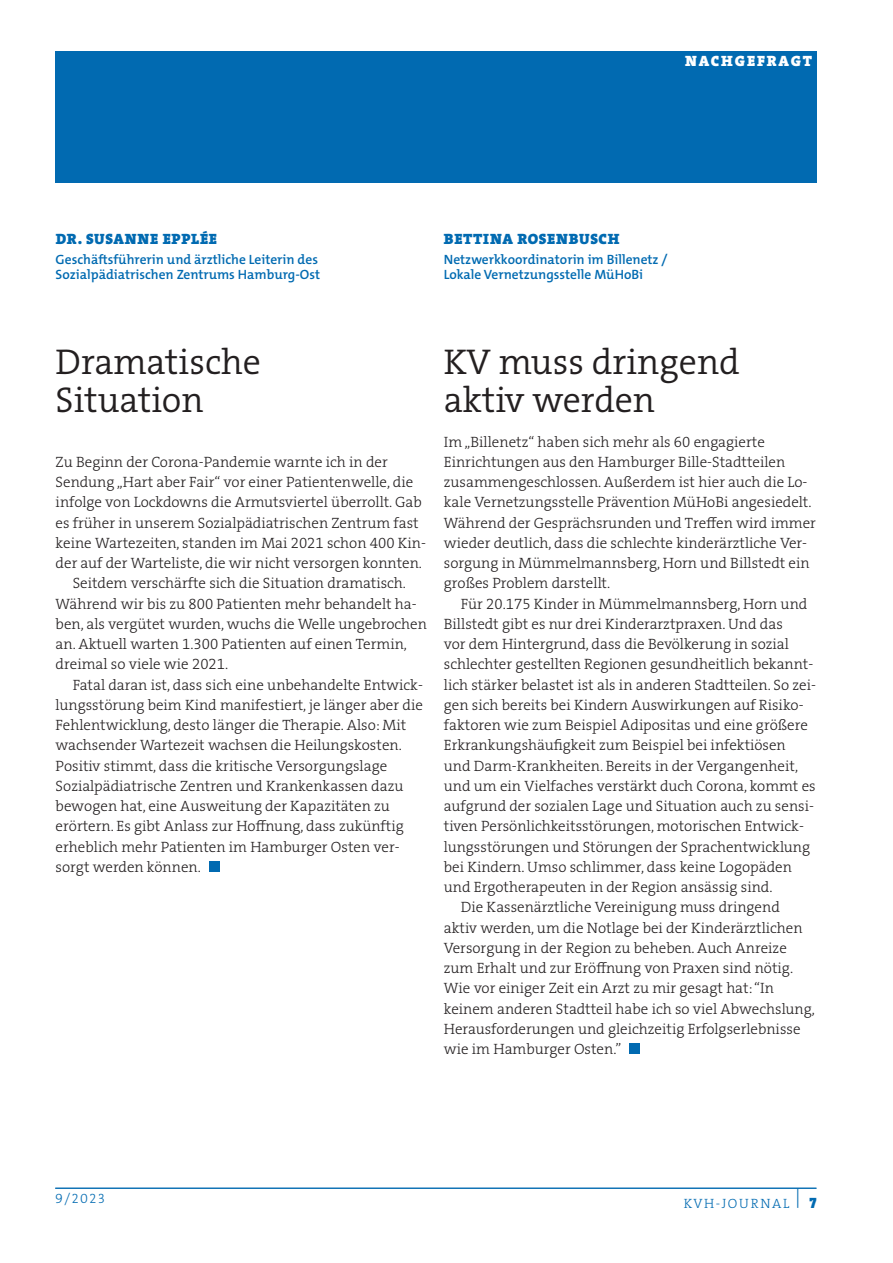
<style>
.page{position:relative;width:893px;height:1263px;background:#fff}
.page>*{position:absolute;margin:0;border:0;box-sizing:border-box;transform-origin:0 0}
.t1{font:36px/37.5px "The Serif HP4 Se Lig";color:#231f20}
.t2{font:15px/20.2px "The Serif HP3 Lig";color:#231f20}
.t3{font:15px "The Serif HP9 Blk";letter-spacing:.045em;color:#016ab1}
.t4{font:15px "The Serif HP9 Blk";letter-spacing:.125em;color:#fff}
.t5{font:600 13.5px/15px "The Mix Os F";color:#016ab1}
.t6{font:13.5px "The Serif HP3 Lig";letter-spacing:.125em;color:#016ab1}
.s1{font-family:"The Serif HP9 Blk";font-size:15px}
</style>
<div class="page">
<hr style="left:55px;top:1188px;width:761px;height:1px;background:#016ab1">
<div style="left:55px;top:51px;width:761px;height:132px;background:#016ab1"></div>
<div style="left:629px;top:1043px;width:11px;height:11px;background:#016ab1"></div>
<div style="left:209px;top:861px;width:10px;height:11px;background:#016ab1"></div>
<p class="t4" style="left:685px;top:51px;width:128px">NACHGEFRAGT</p>
<p class="t3" style="left:56px;top:229px;width:163px">DR. SUSANNE EPPLÉE</p>
<p class="t5" style="left:56px;top:252px;width:266px">Geschäftsführerin und ärztliche Leiterin des<br>Sozialpädiatrischen Zentrums Hamburg-Ost</p>
<p class="t3" style="left:444px;top:229px;width:177px">BETTINA ROSENBUSCH</p>
<p class="t5" style="left:444px;top:252px;width:225px">Netzwerkkoordinatorin im Billenetz /<br>Lokale Vernetzungsstelle MüHoBi</p>
<h1 class="t1" style="left:56px;top:344px;width:207px">Dramatische<br>Situation</h1>
<p class="t2" style="left:56px;top:452px;width:334px">Zu Beginn der Corona-Pandemie warnte ich in der</p>
<p class="t2" style="left:56px;top:472px;width:359px">Sendung „Hart aber Fair“ vor einer Patientenwelle, die</p>
<p class="t2" style="left:56px;top:492px;width:368px">infolge von Lockdowns die Armutsviertel überrollt. Gab</p>
<p class="t2" style="left:56px;top:512px;width:365px">es früher in unserem Sozialpädiatrischen Zentrum fast</p>
<p class="t2" style="left:56px;top:533px;width:372px">keine Wartezeiten, standen im Mai 2021 schon 400 Kin-</p>
<p class="t2" style="left:56px;top:553px;width:368px">der auf der Warteliste, die wir nicht versorgen konnten.</p>
<p class="t2" style="left:73px;top:573px;width:335px">Seitdem verschärfte sich die Situation dramatisch.</p>
<p class="t2" style="left:56px;top:593px;width:362px">Während wir bis zu 800 Patienten mehr behandelt ha-</p>
<p class="t2" style="left:56px;top:614px;width:373px">ben, als vergütet wurden, wuchs die Welle ungebrochen</p>
<p class="t2" style="left:56px;top:634px;width:353px">an. Aktuell warten 1.300 Patienten auf einen Termin,</p>
<p class="t2" style="left:56px;top:654px;width:174px">dreimal so viele wie 2021.</p>
<p class="t2" style="left:73px;top:674px;width:352px">Fatal daran ist, dass sich eine unbehandelte Entwick-</p>
<p class="t2" style="left:56px;top:695px;width:369px">lungsstörung beim Kind manifestiert, je länger aber die</p>
<p class="t2" style="left:56px;top:715px;width:352px">Fehlentwicklung, desto länger die Therapie. Also: Mit</p>
<p class="t2" style="left:56px;top:735px;width:348px">wachsender Wartezeit wachsen die Heilungskosten.</p>
<p class="t2" style="left:56px;top:755px;width:333px">Positiv stimmt, dass die kritische Versorgungslage</p>
<p class="t2" style="left:56px;top:776px;width:349px">Sozialpädiatrische Zentren und Krankenkassen dazu</p>
<p class="t2" style="left:56px;top:796px;width:336px">bewogen hat, eine Ausweitung der Kapazitäten zu</p>
<p class="t2" style="left:56px;top:816px;width:350px">erörtern. Es gibt Anlass zur Hoffnung, dass zukünftig</p>
<p class="t2" style="left:56px;top:836px;width:346px">erheblich mehr Patienten im Hamburger Osten ver-</p>
<p class="t2" style="left:56px;top:857px;width:147px">sorgt werden können.</p>
<h1 class="t1" style="left:444px;top:344px;width:297px">KV muss dringend aktiv werden</h1>
<p class="t2" style="left:444px;top:431px;width:374px">Im „Billenetz“ haben sich mehr als 60 engagierte Einrichtungen aus den Hamburger Bille-Stadtteilen zusammengeschlossen. Außerdem ist hier auch die Lo&shy;kale Vernetzungsstelle Prävention MüHoBi angesiedelt.<br>Während der Gesprächsrunden und Treffen wird immer wieder deutlich, dass die schlechte kinderärztliche Ver&shy;sorgung in Mümmelmannsberg, Horn und Billstedt ein großes Problem darstellt.</p>
<p class="t2" style="left:461px;top:593px;width:348px">Für 20.175 Kinder in Mümmelmannsberg, Horn und</p>
<p class="t2" style="left:444px;top:614px;width:341px">Billstedt gibt es nur drei Kinderarztpraxen. Und das</p>
<p class="t2" style="left:444px;top:634px;width:347px">vor dem Hintergrund, dass die Bevölkerung in sozial</p>
<p class="t2" style="left:444px;top:654px;width:371px">schlechter gestellten Regionen gesundheitlich bekannt-</p>
<p class="t2" style="left:444px;top:674px;width:374px">lich stärker belastet ist als in anderen Stadtteilen. So zei-</p>
<p class="t2" style="left:444px;top:695px;width:361px">gen sich bereits bei Kindern Auswirkungen auf Risiko-</p>
<p class="t2" style="left:444px;top:715px;width:366px">faktoren wie zum Beispiel Adipositas und eine größere</p>
<p class="t2" style="left:444px;top:735px;width:343px">Erkrankungshäufigkeit zum Beispiel bei infektiösen</p>
<p class="t2" style="left:444px;top:755px;width:356px">und Darm-Krankheiten. Bereits in der Vergangenheit,</p>
<p class="t2" style="left:444px;top:776px;width:373px">und um ein Vielfaches verstärkt duch Corona, kommt es</p>
<p class="t2" style="left:444px;top:796px;width:372px">aufgrund der sozialen Lage und Situation auch zu sensi-</p>
<p class="t2" style="left:444px;top:816px;width:362px">tiven Persönlichkeitsstörungen, motorischen Entwick-</p>
<p class="t2" style="left:444px;top:836px;width:368px">lungsstörungen und Störungen der Sprachentwicklung</p>
<p class="t2" style="left:444px;top:857px;width:350px">bei Kindern. Umso schlimmer, dass keine Logopäden</p>
<p class="t2" style="left:444px;top:877px;width:330px">und Ergotherapeuten in der Region ansässig sind.</p>
<p class="t2" style="left:461px;top:897px;width:321px">Die Kassenärztliche Vereinigung muss dringend</p>
<p class="t2" style="left:444px;top:917px;width:360px">aktiv werden, um die Notlage bei der Kinderärztlichen</p>
<p class="t2" style="left:444px;top:938px;width:345px">Versorgung in der Region zu beheben. Auch Anreize</p>
<p class="t2" style="left:444px;top:958px;width:351px">zum Erhalt und zur Eröffnung von Praxen sind nötig.</p>
<p class="t2" style="left:444px;top:978px;width:331px">Wie vor einiger Zeit ein Arzt zu mir gesagt hat: “In</p>
<p class="t2" style="left:444px;top:998px;width:373px">keinem anderen Stadtteil habe ich so viel Abwechslung,</p>
<p class="t2" style="left:444px;top:1019px;width:358px">Herausforderungen und gleichzeitig Erfolgserlebnisse</p>
<p class="t2" style="left:444px;top:1039px;width:179px">wie im Hamburger Osten.”</p>
<p class="t6" style="left:55px;top:1190px;width:51px">9/2023</p>
<p class="t6" style="left:684px;top:1194px;width:134px">KVH-JOURNAL <sup>|</sup> <span class="s1">7</span></p>
</div>
